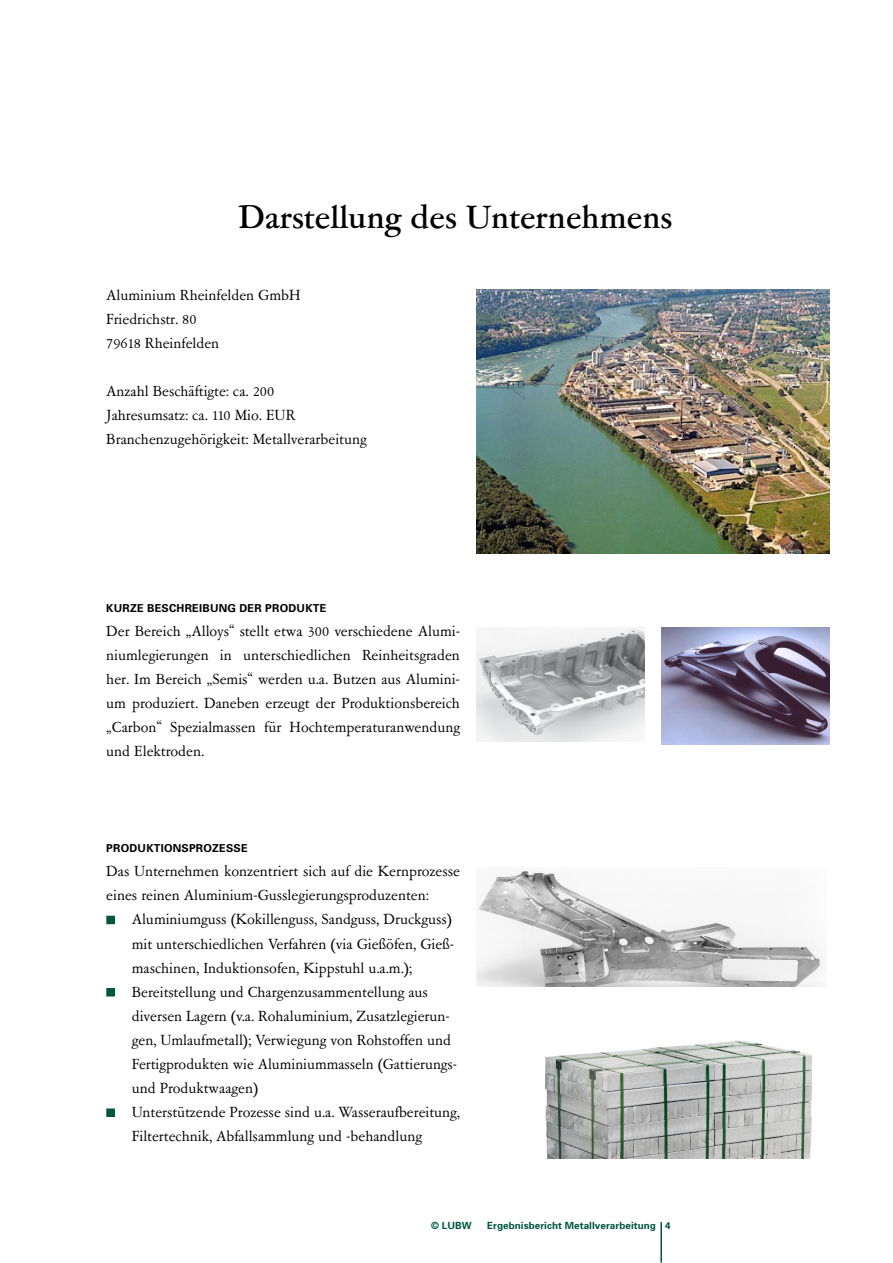
<style>
.page{position:relative;width:893px;height:1263px;background:#fff}
.page>*{position:absolute;margin:0;border:0;box-sizing:border-box;transform-origin:0 0}
.t1{font:500 36px "Garamont Amst SB";letter-spacing:.005em;color:#000}
.t2{font:16.5px/24px "Garamont Amst SB";color:#000}
.t3{font:700 10.95px "Univers";letter-spacing:.02em;color:#000}
.t4{font:700 9.9px "Univers";letter-spacing:.005em;color:#00573f}
</style>
<div class="page">
<hr style="left:660px;top:1222px;width:2px;height:40px;background:#00573f">
<img style="left:476px;top:289px;width:353px;height:264px">
<img style="left:545px;top:1040px;width:268px;height:119px">
<img style="left:476px;top:871px;width:346px;height:115px">
<img style="left:476px;top:627px;width:169px;height:114px">
<img style="left:661px;top:627px;width:169px;height:117px">
<div style="left:107px;top:916px;width:7px;height:7px;background:#00573f"></div>
<div style="left:106px;top:916px;width:9px;height:8px;border:2px solid #00573f"></div>
<div style="left:107px;top:989px;width:7px;height:7px;background:#00573f"></div>
<div style="left:106px;top:988px;width:9px;height:8px;border:2px solid #00573f"></div>
<div style="left:107px;top:1109px;width:7px;height:7px;background:#00573f"></div>
<div style="left:106px;top:1108px;width:9px;height:9px;border:2px solid #00573f"></div>
<h1 class="t1" style="left:239px;top:199px;width:435px">Darstellung des Unternehmens</h1>
<p class="t2" style="left:106px;top:284px;width:196px">Aluminium Rheinfelden GmbH<br>Friedrichstr. 80<br>79618 Rheinfelden</p>
<p class="t2" style="left:106px;top:380px;width:262px">Anzahl Beschäftigte: ca. 200<br>Jahresumsatz: ca. 110 Mio. EUR<br>Branchenzugehörigkeit: Metallverarbeitung</p>
<p class="t3" style="left:106px;top:602px;width:94px">KU RZE BESCH REIBUN</p>
<p class="t3" style="left:227px;top:602px;width:93px">G DER PRODU KTE</p>
<p class="t2" style="left:106px;top:620px;width:355px;text-align:justify">Der Bereich „Alloys“ stellt etwa 300 verschiedene Alumi&shy;niumlegierungen in unterschiedlichen Reinheitsgraden her. Im Bereich „Semis“ werden u.a. Butzen aus Alumini&shy;um produziert. Daneben erzeugt der Produktionsbereich „Carbon“ Spezialmassen für Hochtemperaturanwendung und Elektroden.</p>
<p class="t3" style="left:106px;top:842px;width:142px">PRODU KTIONSPROZESSE</p>
<p class="t2" style="left:106px;top:860px;width:355px">Das Unternehmen konzentriert sich auf die Kernprozesse eines reinen Aluminium-Gusslegierungsproduzenten:</p>
<p class="t2" style="left:132px;top:908px;width:330px">Aluminiumguss (Kokillenguss, Sandguss, Druckguss) mit unterschiedlichen Verfahren (via Gießöfen, Gieß&shy;maschinen, Induktionsofen, Kippstuhl u.a.m.); Bereitstellung und Chargenzusammentellung aus diversen Lagern (v.a. Rohaluminium, Zusatzlegierun&shy;gen, Umlaufmetall); Verwiegung von Rohstoffen und Fertigprodukten wie Aluminiummasseln (Gattierungs&shy;und Produktwaagen)<br>Unterstützende Prozesse sind u.a. Wasseraufbereitung, Filtertechnik, Abfallsammlung und -behandlung</p>
<p class="t4" style="left:431px;top:1220px;width:42px">© LUBW</p>
<p class="t4" style="left:487px;top:1220px;width:170px">ERGEBNISBERICHT METALLVERARBEITUNG</p>
</div>
